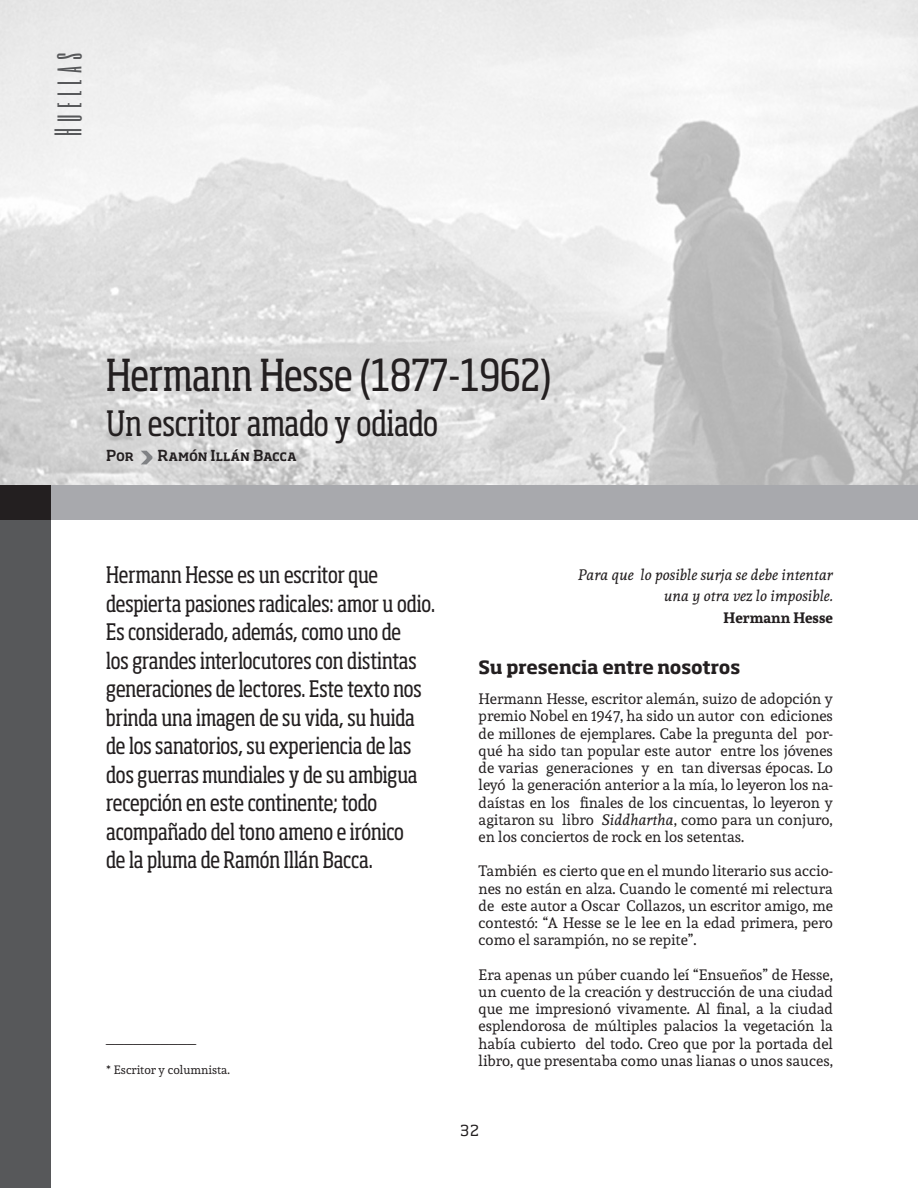
<style>
.page{position:relative;width:918px;height:1188px;background:#fff}
.page>*{position:absolute;margin:0;border:0;box-sizing:border-box;transform-origin:0 0}
.Titulos{font:condensed 43.5px "Soho Std";color:#231f20}
.Titulos-2{font:condensed 34.5px "Soho Std";letter-spacing:-.005em;color:#231f20}
.t1{font:31.8px "Six Caps";letter-spacing:.2em;color:#57585a}
.Sumario{font:condensed 22.5px/28.5px "Soho Std";letter-spacing:-.01em;color:#231f20}
.Intertitulos{font:700 18px "Soho Std";letter-spacing:-.005em;color:#231f20}
.Parrafo{font:18px "Times New Roman";color:#231f20}
.Parrafo-2{font:15px/17.2px "Andada";color:#231f20;text-align:justify}
.Parrafo-3{font:italic 15px "Andada";color:#231f20}
.Autores{font:500 15px "Soho Std";letter-spacing:-.005em;color:#231f20}
.Parrafo-4{font:700 15px "Andada";color:#231f20}
.Parrafo-5{font:15px "Soho Std";color:#231f20}
.Pie_de_pag{font:12px "Andada";color:#231f20}
.s1{font-style:italic}
</style>
<div class="page">
<img style="left:0;top:0;width:918px;height:485px">
<div style="left:0;top:520px;width:51px;height:668px;background:#57585a"></div>
<div style="left:0;top:485px;width:51px;height:35px;background:#231f20"></div>
<div style="left:51px;top:485px;width:866px;height:35px;background:#a8a9ad"></div>
<svg style="left:141px;top:451px;width:12px;height:13px"></svg>
<p class="t1" style="left:46px;top:136px;width:85px;rotate:-90deg">Huellas</p>
<p class="Titulos" style="left:106px;top:347px;width:447px">Hermann Hesse (1877-1962)</p>
<p class="Titulos-2" style="left:106px;top:401px;width:333px">Un escritor amado y odiado</p>
<p class="Autores" style="left:106px;top:446px;width:29px">Por</p>
<p class="Autores" style="left:158px;top:446px;width:141px">Ramón Illán Bacca</p>
<p class="Sumario" style="left:106px;top:560px;width:330px">Hermann Hesse es un escritor que despierta pasiones radicales: amor u odio.<br>Es considerado, además, como uno de<br>los grandes interlocutores con distintas generaciones de lectores. Este texto nos brinda una imagen de su vida, su huida de los sanatorios, su experiencia de las dos guerras mundiales y de su ambigua recepción en este continente; todo acompañado del tono ameno e irónico<br>de la pluma de Ramón Illán Bacca.</p>
<p class="Parrafo" style="left:106px;top:1023px;width:91px">__________</p>
<p class="Pie_de_pag" style="left:106px;top:1062px;width:125px">* Escritor y columnista.</p>
<p class="Parrafo-3" style="left:578px;top:565px;width:256px">Para que lo posible surja se debe intentar</p>
<p class="Parrafo-3" style="left:664px;top:586px;width:170px">una y otra vez lo imposible.</p>
<p class="Parrafo-4" style="left:723px;top:607px;width:111px">Hermann Hesse</p>
<p class="Intertitulos" style="left:479px;top:656px;width:263px">Su presencia entre nosotros</p>
<p class="Parrafo-2" style="left:479px;top:690px;width:356px">Hermann Hesse, escritor alemán, suizo de adopción y premio Nobel en 1947, ha sido un autor con ediciones de millones de ejemplares. Cabe la pregunta del por&shy;qué ha sido tan popular este autor entre los jóvenes de varias generaciones y en tan diversas épocas. Lo leyó la generación anterior a la mía, lo leyeron los na&shy;daístas en los finales de los cincuentas, lo leyeron y agitaron su libro <span class="s1">Siddhartha</span>, como para un conjuro, en los conciertos de rock en los setentas.</p>
<p class="Parrafo-2" style="left:479px;top:862px;width:356px">También es cierto que en el mundo literario sus accio&shy;nes no están en alza. Cuando le comenté mi relectura de este autor a Oscar Collazos, un escritor amigo, me contestó: “A Hesse se le lee en la edad primera, pero como el sarampión, no se repite”.</p>
<p class="Parrafo-2" style="left:479px;top:966px;width:356px">Era apenas un púber cuando leí “Ensueños” de Hesse, un cuento de la creación y destrucción de una ciudad que me impresionó vivamente. Al final, a la ciudad esplendorosa de múltiples palacios la vegetación la había cubierto del todo. Creo que por la portada del libro, que presentaba como unas lianas o unos sauces,</p>
<p class="Parrafo-5" style="left:460px;top:1121px;width:20px">32</p>
</div>
